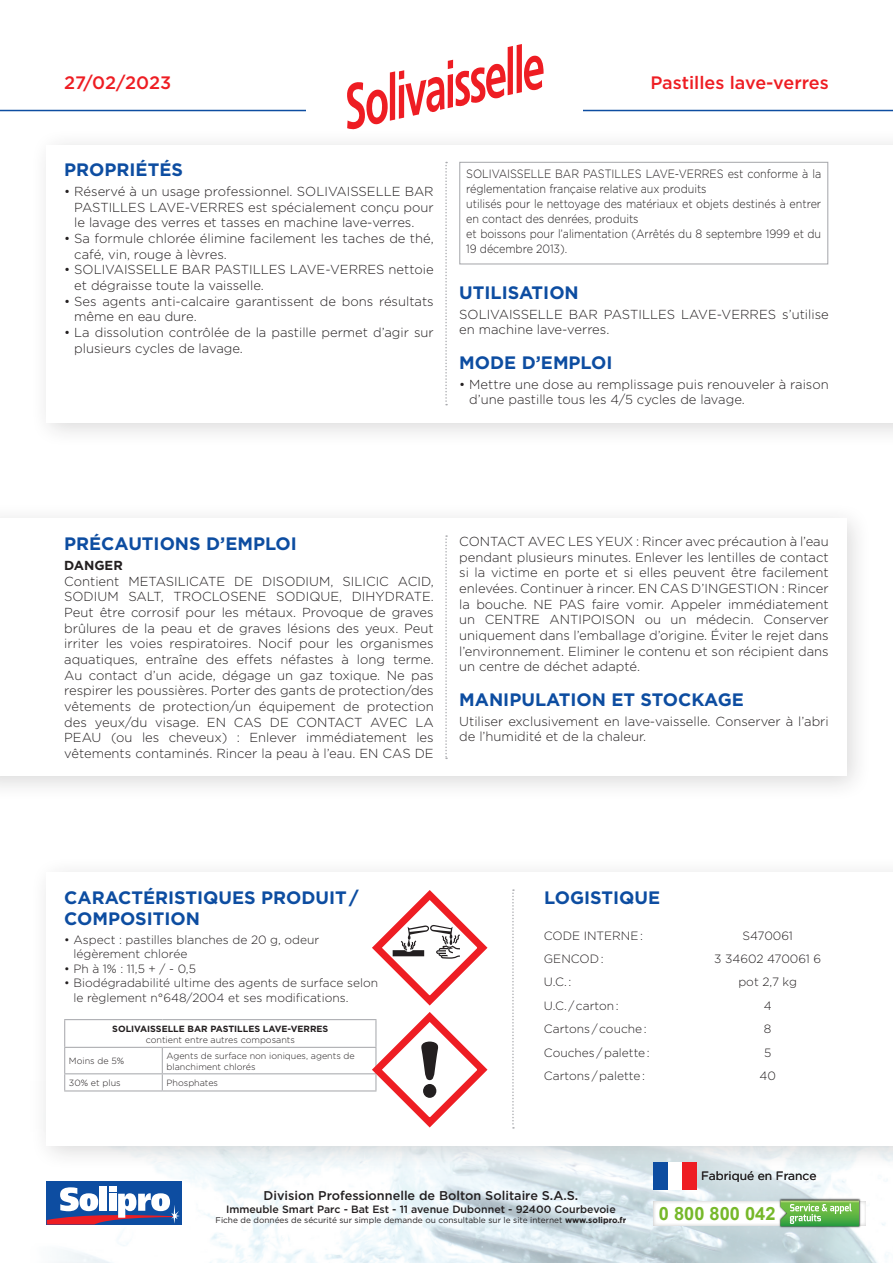
<style>
.page{position:relative;width:893px;height:1263px;background:#fff}
.page>*{position:absolute;margin:0;border:0;box-sizing:border-box;transform-origin:0 0}
.t1{font:700 18.3px "Arial";color:#76b82a}
.t2{font:700 18px/21.6px "Gotham";color:#0d4da1}
.t3{font:500 18px "Gotham";color:#ee1d23}
.t4{font:300 13.05px/15.6px "Gotham";color:#231f20}
.t5{font:700 13.05px "Gotham";color:#231f20}
.t6{font:500 12.75px "Gotham";color:#231f20}
.t7{font:300 12px/14.4px "Gotham";letter-spacing:-.005em;color:#231f20}
.t8{font:300 12px/15px "Gotham";letter-spacing:-.005em;color:#231f20;scale:.9 1}
.t9{font:12px "Gotham";color:#231f20}
.t10{font:500 10.65px "Gotham";color:#231f20}
.t11{font:300 9px/10.8px "Gotham";color:#231f20}
.t12{font:700 9px "Gotham";color:#231f20}
.t13{font:8.4px "Gotham";color:#231f20}
.s1{font-weight:700}
</style>
<div class="page">
<img style="left:46px;top:1211px;width:842px;height:52px">
<svg style="left:46px;top:1171px;width:842px;height:40px"></svg>
<hr style="left:0;top:110px;width:893px;height:1px;background:#0d4da1">
<div style="left:30px;top:855px;width:863px;height:316px;background:#231f20;opacity:.17"></div>
<div style="left:47px;top:872px;width:846px;height:273px;background:#fff"></div>
<div style="left:30px;top:128px;width:863px;height:320px;background:#231f20;opacity:.17"></div>
<div style="left:47px;top:145px;width:846px;height:277px;background:#fff"></div>
<div style="left:306px;top:0;width:277px;height:120px;background:#fff"></div>
<div style="left:47px;top:1180px;width:135px;height:44px;background:#0d4da1"></div>
<div style="left:100px;top:1186px;width:7px;height:25px;background:#fff"></div>
<div style="left:109px;top:1186px;width:7px;height:6px;background:#fff"></div>
<svg style="left:47px;top:1187px;width:133px;height:37px"></svg>
<div style="left:653px;top:1201px;width:213px;height:25px;background:#fff"></div>
<img style="left:778px;top:1198px;width:84px;height:31px">
<svg style="left:780px;top:1200px;width:79px;height:26px;background:#78be65"></svg>
<div style="left:653px;top:1162px;width:15px;height:27px;background:#0d4da1"></div>
<div style="left:668px;top:1162px;width:14px;height:27px;background:#fff"></div>
<div style="left:682px;top:1162px;width:14px;height:27px;background:#ee1d23"></div>
<div style="left:459px;top:162px;width:369px;height:102px;border:1px solid #a8a9ad"></div>
<svg style="left:445px;top:162px;width:2px;height:243px"></svg>
<div style="left:0;top:502px;width:872px;height:300px;background:#231f20;opacity:.17"></div>
<div style="left:0;top:519px;width:846px;height:257px;background:#fff"></div>
<svg style="left:445px;top:535px;width:2px;height:224px"></svg>
<hr style="left:64px;top:1047px;width:98px;height:1px;background:#a8a9ad">
<hr style="left:162px;top:1047px;width:214px;height:1px;background:#a8a9ad">
<hr style="left:64px;top:1073px;width:98px;height:1px;background:#a8a9ad">
<hr style="left:162px;top:1073px;width:214px;height:1px;background:#a8a9ad">
<svg style="left:162px;top:1048px;width:1px;height:42px"></svg>
<hr style="left:64px;top:1090px;width:98px;height:1px;background:#a8a9ad">
<hr style="left:162px;top:1090px;width:214px;height:1px;background:#a8a9ad">
<hr style="left:64px;top:1019px;width:98px;height:1px;background:#a8a9ad">
<hr style="left:162px;top:1019px;width:214px;height:1px;background:#a8a9ad">
<svg style="left:64px;top:1020px;width:1px;height:70px"></svg>
<svg style="left:347px;top:44px;width:197px;height:85px"></svg>
<svg style="left:512px;top:889px;width:2px;height:239px"></svg>
<svg style="left:371px;top:890px;width:117px;height:238px"></svg>
<h2 class="t3" style="left:64px;top:70px;width:109px">27/02/2023</h2>
<h2 class="t3" style="left:650px;top:70px;width:180px">Pastilles lave-verres</h2>
<h2 class="t2" style="left:64px;top:159px;width:120px">PROPRIÉTÉS</h2>
<p class="t4" style="left:74px;top:183px;width:361px;text-align:justify;text-indent:-10px">• Réservé à un usage professionnel. SOLIVAISSELLE BAR PASTILLES LAVE-VERRES est spécialement conçu pour le lavage des verres et tasses en machine lave-verres.</p>
<p class="t4" style="left:74px;top:230px;width:361px;text-indent:-10px">• Sa formule chlorée élimine facilement les taches de thé, café, vin, rouge à lèvres.</p>
<p class="t4" style="left:74px;top:262px;width:361px;text-indent:-10px">• SOLIVAISSELLE BAR PASTILLES LAVE-VERRES nettoie et dégraisse toute la vaisselle.</p>
<p class="t4" style="left:74px;top:293px;width:361px;text-indent:-10px">• Ses agents anti-calcaire garantissent de bons résultats même en eau dure.</p>
<p class="t4" style="left:74px;top:324px;width:361px;text-indent:-10px">• La dissolution contrôlée de la pastille permet d’agir sur plusieurs cycles de lavage.</p>
<p class="t8" style="left:466px;top:166px;width:396px">SOLIVAISSELLE BAR PASTILLES LAVE-VERRES est conforme à la réglementation française relative aux produits<br>utilisés pour le nettoyage des matériaux et objets destinés à entrer en contact des denrées, produits<br>et boissons pour l’alimentation (Arrêtés du 8 septembre 1999 et du 19 décembre 2013).</p>
<h2 class="t2" style="left:459px;top:282px;width:121px">UTILISATION</h2>
<p class="t4" style="left:459px;top:306px;width:371px">SOLIVAISSELLE BAR PASTILLES LAVE-VERRES s’utilise en machine lave-verres.</p>
<h2 class="t2" style="left:459px;top:351px;width:155px">MODE D’EMPLOI</h2>
<p class="t4" style="left:469px;top:376px;width:361px;text-indent:-10px">• Mettre une dose au remplissage puis renouveler à raison d’une pastille tous les 4/5 cycles de lavage.</p>
<h2 class="t2" style="left:64px;top:533px;width:234px">PRÉCAUTIONS D’EMPLOI</h2>
<p class="t5" style="left:64px;top:557px;width:60px">DANGER</p>
<p class="t4" style="left:64px;top:573px;width:371px;text-align:justify">Contient METASILICATE DE DISODIUM, SILICIC ACID, SODIUM SALT, TROCLOSENE SODIQUE, DIHYDRATE.<br>Peut être corrosif pour les métaux. Provoque de graves brûlures de la peau et de graves lésions des yeux. Peut irriter les voies respiratoires. Nocif pour les organismes aquatiques, entraîne des effets néfastes à long terme.<br>Au contact d’un acide, dégage un gaz toxique. Ne pas respirer les poussières. Porter des gants de protection/des vêtements de protection/un équipement de protection des yeux/du visage. EN CAS DE CONTACT AVEC LA PEAU (ou les cheveux) : Enlever immédiatement les vêtements contaminés. Rincer la peau à l’eau. EN CAS DE</p>
<p class="t4" style="left:459px;top:533px;width:371px;text-align:justify">CONTACT AVEC LES YEUX : Rincer avec précaution à l’eau pendant plusieurs minutes. Enlever les lentilles de contact si la victime en porte et si elles peuvent être facilement enlevées. Continuer à rincer. EN CAS D’INGESTION : Rincer la bouche. NE PAS faire vomir. Appeler immédiatement un CENTRE ANTIPOISON ou un médecin. Conserver uniquement dans l’emballage d’origine. Éviter le rejet dans l’environnement. Eliminer le contenu et son récipient dans un centre de déchet adapté.</p>
<h2 class="t2" style="left:459px;top:688px;width:286px">MANIPULATION ET STOCKAGE</h2>
<p class="t4" style="left:459px;top:713px;width:371px">Utiliser exclusivement en lave-vaisselle. Conserver à l’abri de l’humidité et de la chaleur.</p>
<h2 class="t2" style="left:64px;top:886px;width:296px">CARACTÉRISTIQUES PRODUIT /<br>COMPOSITION</h2>
<p class="t7" style="left:73px;top:932px;width:247px;text-indent:-9px">• Aspect : pastilles blanches de 20 g, odeur légèrement chlorée</p>
<p class="t7" style="left:64px;top:961px;width:133px">• Ph à 1% : 11,5 + / - 0,5</p>
<p class="t7" style="left:73px;top:975px;width:306px;text-indent:-9px">• Biodégradabilité ultime des agents de surface selon le règlement n°648/2004 et ses modifications.</p>
<p class="t12" style="left:112px;top:1023px;width:218px">SOLIVAISSELLE BAR PASTILLES LAVE-VERRES</p>
<p class="t11" style="left:146px;top:1034px;width:151px">contient entre autres composants</p>
<p class="t11" style="left:69px;top:1055px;width:57px">Moins de 5%</p>
<p class="t11" style="left:167px;top:1050px;width:190px">Agents de surface non ioniques, agents de blanchiment chlorés</p>
<p class="t11" style="left:69px;top:1077px;width:53px">30% et plus</p>
<p class="t11" style="left:167px;top:1077px;width:53px">Phosphates</p>
<h2 class="t2" style="left:544px;top:886px;width:117px">LOGISTIQUE</h2>
<p class="t7" style="left:544px;top:928px;width:101px">CODE INTERNE :</p>
<p class="t7" style="left:742px;top:928px;width:52px">S470061</p>
<p class="t7" style="left:544px;top:951px;width:61px">GENCOD :</p>
<p class="t7" style="left:714px;top:951px;width:109px">3 34602 470061 6</p>
<p class="t7" style="left:544px;top:974px;width:29px">U.C. :</p>
<p class="t7" style="left:738px;top:974px;width:60px">pot 2,7 kg</p>
<p class="t7" style="left:544px;top:998px;width:76px">U.C. / carton :</p>
<p class="t7" style="left:764px;top:998px;width:9px">4</p>
<p class="t7" style="left:544px;top:1021px;width:104px">Cartons / couche :</p>
<p class="t7" style="left:764px;top:1021px;width:9px">8</p>
<p class="t7" style="left:544px;top:1045px;width:107px">Couches / palette :</p>
<p class="t7" style="left:764px;top:1045px;width:9px">5</p>
<p class="t7" style="left:544px;top:1068px;width:103px">Cartons / palette :</p>
<p class="t7" style="left:759px;top:1068px;width:18px">40</p>
<p class="t9" style="left:701px;top:1168px;width:117px">Fabriqué en France</p>
<p class="t6" style="left:264px;top:1187px;width:316px">Division Professionnelle de Bolton Solitaire S.A.S.</p>
<p class="t10" style="left:226px;top:1202px;width:391px">Immeuble Smart Parc - Bat Est - 11 avenue Dubonnet - 92400 Courbevoie</p>
<p class="t13" style="left:216px;top:1215px;width:412px">Fiche de données de sécurité sur simple demande ou consultable sur le site internet <span class="s1">www.solipro.fr</span></p>
<h1 class="t1" style="left:659px;top:1201px;width:118px">0 800 800 042</h1>
</div>
